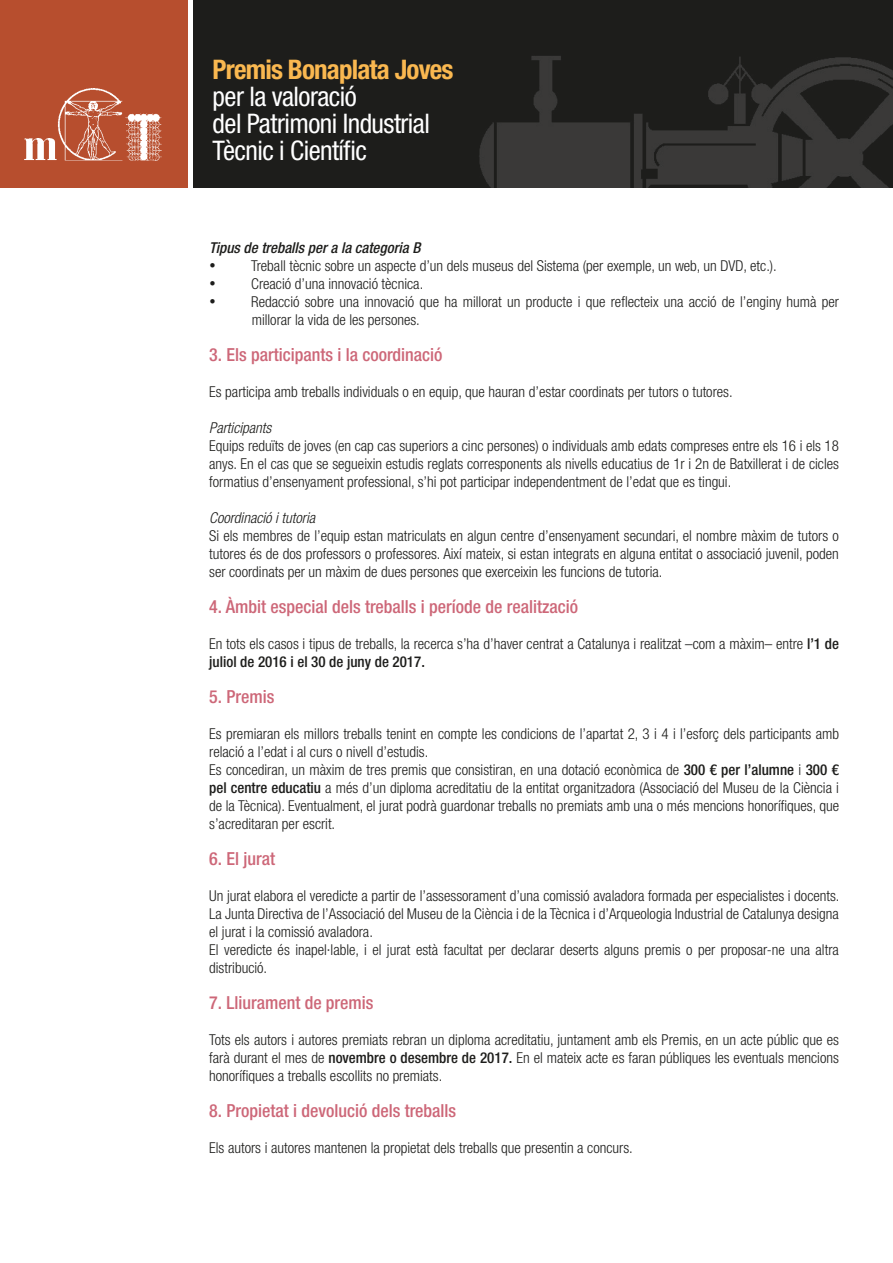
<style>
.page{position:relative;width:893px;height:1263px;background:#fff}
.page>*{position:absolute;margin:0;border:0;box-sizing:border-box;transform-origin:0 0}
.t1{font:condensed 27px/27px "Helvetica Neue LT Std";letter-spacing:-.02em;color:#fff}
.t2{font:700 condensed 27px "Helvetica Neue LT Std";letter-spacing:-.03em;color:#fab850}
.t3{font:500 condensed 18px "Helvetica Neue LT Std";color:#cd6778}
.t4{font:300 condensed 15px/18px "Helvetica Neue LT Std";color:#1d1d1b}
.t5{font:italic 500 condensed 15px "Helvetica Neue LT Std";color:#1d1d1b}
.t6{font:italic 300 condensed 15px "Helvetica Neue LT Std";color:#1d1d1b}
.s1{font-weight:500}
</style>
<div class="page">
<div style="left:193px;top:0;width:700px;height:187px;background:#1d1d1b"></div>
<img style="left:479px;top:56px;width:414px;height:131px">
<div style="left:0;top:0;width:187px;height:187px;background:#b74e2e"></div>
<img style="left:24px;top:89px;width:138px;height:72px">
<h1 class="t2" style="left:213px;top:53px;width:242px">Premis Bonaplata Joves</h1>
<h1 class="t1" style="left:213px;top:83px;width:219px">per la valoració<br>del Patrimoni Industrial<br>Tècnic i Científic</h1>
<p class="t5" style="left:209px;top:239px;width:213px">Tipus de treballs per a la categoria B</p>
<p class="t4" style="left:209px;top:257px;width:569px">• Treball tècnic sobre un aspecte d’un dels museus del Sistema (per exemple, un web, un DVD, etc.).</p>
<p class="t4" style="left:209px;top:275px;width:216px">• Creació d’una innovació tècnica.</p>
<p class="t4" style="left:252px;top:293px;width:589px;text-indent:-43px">• Redacció sobre una innovació que ha millorat un producte i que reflecteix una acció de l’enginy humà per millorar la vida de les persones.</p>
<p class="t3" style="left:209px;top:344px;width:235px">3. Els participants i la coordinació</p>
<p class="t4" style="left:209px;top:383px;width:525px">Es participa amb treballs individuals o en equip, que hauran d’estar coordinats per tutors o tutores.</p>
<p class="t6" style="left:209px;top:419px;width:64px">Participants</p>
<p class="t4" style="left:209px;top:437px;width:631px;text-align:justify">Equips reduïts de joves (en cap cas superiors a cinc persones) o individuals amb edats compreses entre els 16 i els 18 anys. En el cas que se segueixin estudis reglats corresponents als nivells educatius de 1r i 2n de Batxillerat i de cicles formatius d’ensenyament professional, s’hi pot participar independentment de l’edat que es tingui.</p>
<p class="t6" style="left:209px;top:509px;width:108px">Coordinació i tutoria</p>
<p class="t4" style="left:209px;top:527px;width:631px;text-align:justify">Si els membres de l’equip estan matriculats en algun centre d’ensenyament secundari, el nombre màxim de tutors o tutores és de dos professors o professores. Així mateix, si estan integrats en alguna entitat o associació juvenil, poden ser coordinats per un màxim de dues persones que exerceixin les funcions de tutoria.</p>
<p class="t3" style="left:209px;top:596px;width:370px">4. Àmbit especial dels treballs i període de realització</p>
<p class="t4" style="left:209px;top:635px;width:631px">En tots els casos i tipus de treballs, la recerca s’ha d’haver centrat a Catalunya i realitzat –com a màxim– entre <span class="s1">l’1 de juliol de 2016 i el 30 de juny de 2017.</span></p>
<p class="t3" style="left:209px;top:686px;width:67px">5. Premis</p>
<p class="t4" style="left:209px;top:725px;width:631px">Es premiaran els millors treballs tenint en compte les condicions de l’apartat 2, 3 i 4 i l’esforç dels participants amb relació a l’edat i al curs o nivell d’estudis.<br>Es concediran, un màxim de tres premis que consistiran, en una dotació econòmica de <span class="s1">300 € per l’alumne</span> i <span class="s1">300 € pel centre educatiu</span> a més d’un diploma acreditatiu de la entitat organitzadora (Associació del Museu de la Ciència i de la Tècnica). Eventualment, el jurat podrà guardonar treballs no premiats amb una o més mencions honorífiques, que s’acreditaran per escrit.</p>
<p class="t3" style="left:209px;top:848px;width:67px">6. El jurat</p>
<p class="t4" style="left:209px;top:887px;width:632px">Un jurat elabora el veredicte a partir de l’assessorament d’una comissió avaladora formada per especialistes i docents.<br>La Junta Directiva de l’Associació del Museu de la Ciència i de la Tècnica i d’Arqueologia Industrial de Catalunya designa el jurat i la comissió avaladora.<br>El veredicte és inapel·lable, i el jurat està facultat per declarar deserts alguns premis o per proposar-ne una altra distribució.</p>
<p class="t3" style="left:209px;top:992px;width:166px">7. Lliurament de premis</p>
<p class="t4" style="left:209px;top:1031px;width:631px;text-align:justify">Tots els autors i autores premiats rebran un diploma acreditatiu, juntament amb els Premis, en un acte públic que es farà durant el mes de <span class="s1">novembre o desembre de 2017.</span> En el mateix acte es faran públiques les eventuals mencions honorífiques a treballs escollits no premiats.</p>
<p class="t3" style="left:209px;top:1100px;width:249px">8. Propietat i devolució dels treballs</p>
<p class="t4" style="left:209px;top:1139px;width:425px">Els autors i autores mantenen la propietat dels treballs que presentin a concurs.</p>
</div>
